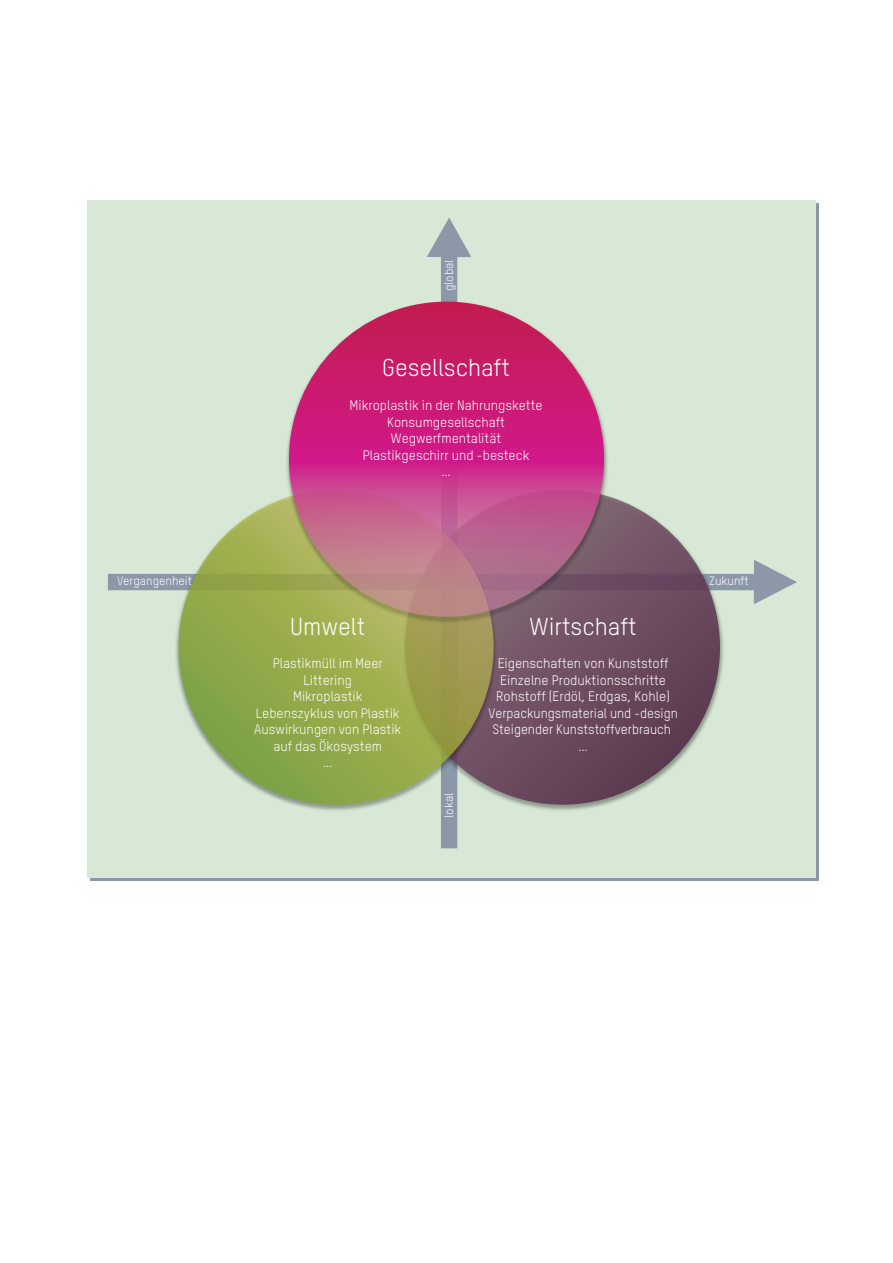
<style>
.page{position:relative;width:893px;height:1263px;background:#fff}
.page>*{position:absolute;margin:0;border:0;box-sizing:border-box;transform-origin:0 0}
.t1{font:24px "TSTARPRO";color:#fff}
.t2{font:13.5px/16.5px "TSTARPRO";color:#fff;text-align:center}
.t3{font:12px "TSTARPRO";color:#fff}
</style>
<div class="page">
<div style="left:88px;top:200px;width:728px;height:678px;background:#d7e9d6"></div>
<svg style="left:108px;top:218px;width:689px;height:630px"></svg>
<svg style="left:289px;top:302px;width:315px;height:315px;background:#c15584"></svg>
<p class="t3" style="left:442px;top:291px;width:33px;rotate:-90deg">global</p>
<h1 class="t1" style="left:382px;top:353px;width:129px">Gesellschaft</h1>
<p class="t2" style="left:349px;top:397px;width:195px">Mikroplastik in der Nahrungskette<br>Konsumgesellschaft<br>Wegwerfmentalität<br>Plastikgeschirr und -besteck<br>…</p>
<p class="t3" style="left:117px;top:574px;width:77px">Vergangenheit</p>
<p class="t3" style="left:710px;top:574px;width:41px">Zukunft</p>
<h1 class="t1" style="left:290px;top:612px;width:76px">Umwelt</h1>
<p class="t2" style="left:254px;top:655px;width:149px">Plastikmüll im Meer<br>Littering<br>Mikroplastik<br>Lebenszyklus von Plastik<br>Auswirkungen von Plastik auf das Ökosystem<br>…</p>
<p class="t3" style="left:442px;top:818px;width:26px;rotate:-90deg">lokal</p>
<h1 class="t1" style="left:530px;top:612px;width:109px">Wirtschaft</h1>
<p class="t2" style="left:488px;top:655px;width:191px">Eigenschaften von Kunststoff<br>Einzelne Produktionsschritte<br>Rohstoff (Erdöl, Erdgas, Kohle)<br>Verpackungsmaterial und -design<br>Steigender Kunststoffverbrauch …</p>
</div>
